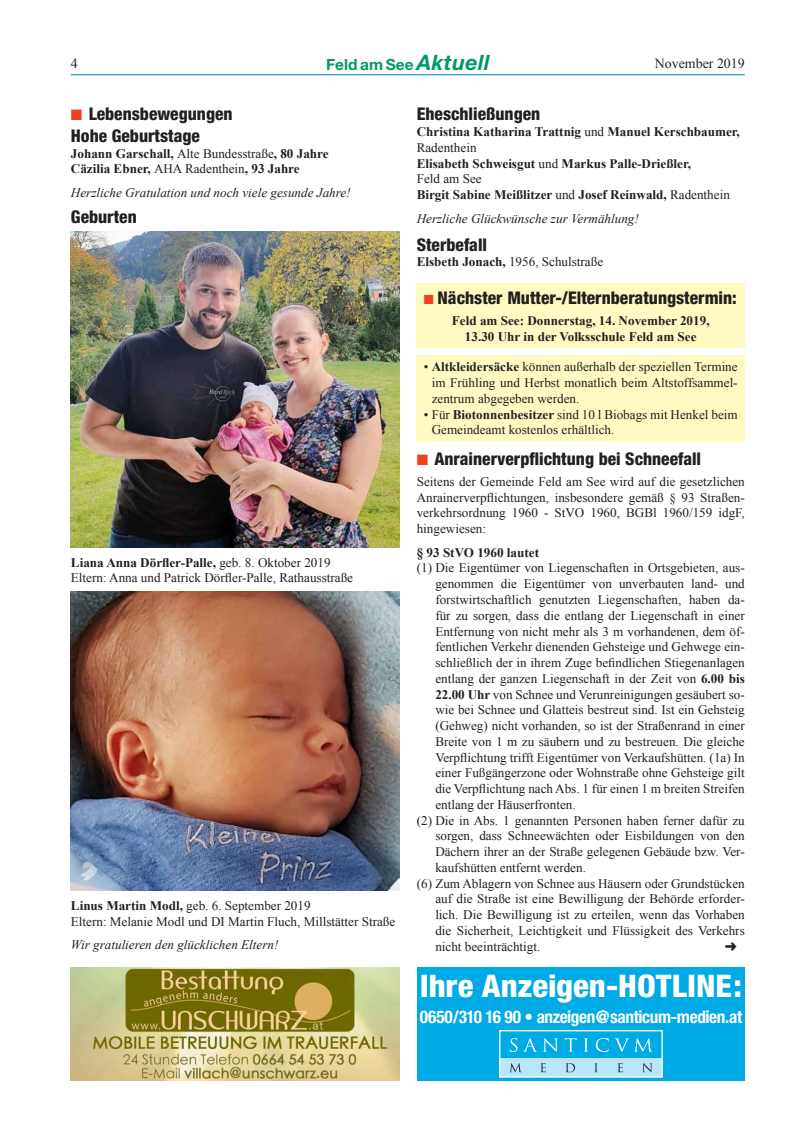
<style>
.page{position:relative;width:798px;height:1134px;background:#fff}
.page>*{position:absolute;margin:0;border:0;box-sizing:border-box;transform-origin:0 0}
.t1{font:800 condensed 31.12px "Helvetica Neue";letter-spacing:-.005em;color:#fff;scale:1.05 1}
.t2{font:800 condensed 17.5px/21.5px "Helvetica Neue";color:#231f20}
.t3{font:700 condensed 17.5px "Helvetica Neue";letter-spacing:-.02em;color:#fff}
.t4{font:700 15.38px "Helvetica Neue";color:#009965}
.t5{font:13.88px "Times New Roman";color:#231f20}
.t6{font:13.12px/15.8px "Times New Roman";color:#231f20}
.t7{font:700 13.12px/15.8px "Times New Roman";color:#231f20}
.t8{font:italic 13.12px "Times New Roman";color:#231f20}
.s1{font-style:italic;font-size:21.25px}
.s2{color:#ef4123}
.s3{font-weight:400}
.s4{font-weight:700}
</style>
<div class="page">
<hr style="left:71px;top:74px;width:673px;height:1px;background:#007dc5">
<div style="left:416px;top:283px;width:328px;height:65px;background:#fffac2"></div>
<img style="left:71px;top:231px;width:328px;height:316px">
<img style="left:71px;top:591px;width:328px;height:299px">
<img style="left:71px;top:967px;width:328px;height:114px">
<div style="left:416px;top:355px;width:328px;height:86px;background:#fffac2"></div>
<div style="left:417px;top:967px;width:327px;height:114px;background:#00aae4"></div>
<div style="left:499px;top:1058px;width:163px;height:19px;background:#b9e6fa"></div>
<svg style="left:510px;top:1038px;width:48px;height:14px"></svg>
<svg style="left:564px;top:1038px;width:12px;height:14px"></svg>
<svg style="left:583px;top:1038px;width:5px;height:14px"></svg>
<svg style="left:595px;top:1038px;width:13px;height:14px"></svg>
<svg style="left:614px;top:1038px;width:38px;height:14px"></svg>
<svg style="left:510px;top:1063px;width:11px;height:9px"></svg>
<svg style="left:540px;top:1063px;width:5px;height:9px"></svg>
<svg style="left:565px;top:1063px;width:10px;height:9px"></svg>
<svg style="left:594px;top:1063px;width:3px;height:9px"></svg>
<svg style="left:617px;top:1063px;width:5px;height:9px"></svg>
<svg style="left:643px;top:1063px;width:9px;height:9px"></svg>
<div style="left:499px;top:1030px;width:163px;height:48px;border:1px solid #fff"></div>
<p class="t5" style="left:71px;top:54px;width:8px">4</p>
<p class="t4" style="left:326px;top:55px;width:165px">Feld am See <span class="s1">Aktuell</span></p>
<p class="t5" style="left:654px;top:54px;width:91px">November 2019</p>
<h2 class="t2" style="left:71px;top:103px;width:163px"><span class="s2">■</span> Lebensbewegungen<br>Hohe Geburtstage</h2>
<p class="t7" style="left:71px;top:145px;width:259px">Johann Garschall, <span class="s3">Alte Bundesstraße</span>, 80 Jahre<br>Cäzilia Ebner, <span class="s3">AHA Radenthein</span>, 93 Jahre</p>
<p class="t8" style="left:71px;top:184px;width:281px">Herzliche Gratulation und noch viele gesunde Jahre!</p>
<h2 class="t2" style="left:416px;top:103px;width:125px">Eheschließungen</h2>
<p class="t7" style="left:416px;top:124px;width:324px">Christina Katharina Trattnig <span class="s3">und</span> Manuel Kerschbaumer, <span class="s3">Radenthein<br></span>Elisabeth Schweisgut <span class="s3">und</span> Markus Palle-Drießler,<br><span class="s3">Feld am See<br></span>Birgit Sabine Meißlitzer <span class="s3">und</span> Josef Reinwald, <span class="s3">Radenthein</span></p>
<p class="t8" style="left:416px;top:209px;width:223px">Herzliche Glückwünsche zur Vermählung!</p>
<h2 class="t2" style="left:416px;top:233px;width:72px">Sterbefall</h2>
<p class="t6" style="left:416px;top:254px;width:188px"><span class="s4">Elsbeth Jonach,</span> 1956, Schulstraße</p>
<h2 class="t2" style="left:71px;top:206px;width:67px">Geburten</h2>
<p class="t6" style="left:71px;top:554px;width:283px"><span class="s4">Liana Anna Dörfler-Palle,</span> geb. 8. Oktober 2019<br>Eltern: Anna und Patrick Dörfler-Palle, Rathausstraße</p>
<p class="t6" style="left:71px;top:897px;width:326px"><span class="s4">Linus Martin Modl,</span> geb. 6. September 2019<br>Eltern: Melanie Modl und DI Martin Fluch, Millstätter Straße</p>
<p class="t8" style="left:71px;top:936px;width:209px">Wir gratulieren den glücklichen Eltern!</p>
<h2 class="t2" style="left:423px;top:287px;width:314px"><span class="s2">■</span> Nächster Mutter-/Elternberatungstermin:</h2>
<p class="t7" style="left:451px;top:312px;width:259px;text-align:center">Feld am See: Donnerstag, 14. November 2019,<br>13.30 Uhr in der Volksschule Feld am See</p>
<p class="t6" style="left:431px;top:359px;width:307px;text-align:justify;text-indent:-8px">• <span class="s4">Altkleidersäcke</span> können außerhalb der speziellen Termine im Frühling und Herbst monatlich beim Altstoffsammel&shy;zentrum abgegeben werden.</p>
<p class="t6" style="left:431px;top:406px;width:307px;text-indent:-8px">• Für <span class="s4">Biotonnenbesitzer</span> sind 10 l Biobags mit Henkel beim<br>Gemeindeamt kostenlos erhältlich.</p>
<h2 class="t2" style="left:416px;top:448px;width:286px"><span class="s2">■</span> Anrainerverpflichtung bei Schneefall</h2>
<p class="t6" style="left:416px;top:473px;width:329px;text-align:justify">Seitens der Gemeinde Feld am See wird auf die gesetzlichen Anrainerverpflichtungen, insbesondere gemäß § 93 Straßen&shy;verkehrsordnung 1960 - StVO 1960, BGBl 1960/159 idgF, hingewiesen:</p>
<p class="t7" style="left:416px;top:544px;width:124px">§ 93 StVO 1960 lautet</p>
<p class="t6" style="left:416px;top:560px;width:329px">(1) Die Eigentümer von Liegenschaften in Ortsgebieten, aus-</p>
<p class="t6" style="left:435px;top:576px;width:311px">genommen die Eigentümer von unverbauten land- und</p>
<p class="t6" style="left:435px;top:591px;width:311px">forstwirtschaftlich genutzten Liegenschaften, haben da-</p>
<p class="t6" style="left:435px;top:607px;width:311px">für zu sorgen, dass die entlang der Liegenschaft in einer</p>
<p class="t6" style="left:435px;top:623px;width:311px">Entfernung von nicht mehr als 3 m vorhandenen, dem öf-</p>
<p class="t6" style="left:435px;top:639px;width:311px">fentlichen Verkehr dienenden Gehsteige und Gehwege ein-</p>
<p class="t6" style="left:435px;top:654px;width:311px">schließlich der in ihrem Zuge befindlichen Stiegenanlagen</p>
<p class="t6" style="left:435px;top:670px;width:311px">entlang der ganzen Liegenschaft in der Zeit von <span class="s4">6.00 bis</span></p>
<p class="t6" style="left:435px;top:686px;width:311px"><span class="s4">22.00 Uhr</span> von Schnee und Verunreinigungen gesäubert so-</p>
<p class="t6" style="left:435px;top:702px;width:311px">wie bei Schnee und Glatteis bestreut sind. Ist ein Gehsteig</p>
<p class="t6" style="left:435px;top:717px;width:311px">(Gehweg) nicht vorhanden, so ist der Straßenrand in einer</p>
<p class="t6" style="left:435px;top:733px;width:311px">Breite von 1 m zu säubern und zu bestreuen. Die gleiche</p>
<p class="t6" style="left:435px;top:749px;width:311px">Verpflichtung trifft Eigentümer von Verkaufshütten. (1a) In</p>
<p class="t6" style="left:435px;top:765px;width:311px">einer Fußgängerzone oder Wohnstraße ohne Gehsteige gilt</p>
<p class="t6" style="left:435px;top:780px;width:311px">die Verpflichtung nach Abs. 1 für einen 1 m breiten Streifen</p>
<p class="t6" style="left:435px;top:796px;width:142px">entlang der Häuserfronten.</p>
<p class="t6" style="left:416px;top:812px;width:329px">(2) Die in Abs. 1 genannten Personen haben ferner dafür zu</p>
<p class="t6" style="left:435px;top:828px;width:311px">sorgen, dass Schneewächten oder Eisbildungen von den</p>
<p class="t6" style="left:435px;top:843px;width:311px">Dächern ihrer an der Straße gelegenen Gebäude bzw. Ver-</p>
<p class="t6" style="left:435px;top:859px;width:152px">kaufshütten entfernt werden.</p>
<p class="t6" style="left:416px;top:875px;width:329px">(6) Zum Ablagern von Schnee aus Häusern oder Grundstücken</p>
<p class="t6" style="left:435px;top:891px;width:311px">auf die Straße ist eine Bewilligung der Behörde erforder-</p>
<p class="t6" style="left:435px;top:906px;width:311px">lich. Die Bewilligung ist zu erteilen, wenn das Vorhaben</p>
<p class="t6" style="left:435px;top:922px;width:311px">die Sicherheit, Leichtigkeit und Flüssigkeit des Verkehrs</p>
<p class="t6" style="left:435px;top:938px;width:106px">nicht beeinträchtigt.</p>
<h1 class="t1" style="left:420px;top:966px;width:308px">Ihre Anzeigen-HOTLINE:</h1>
<h2 class="t3" style="left:420px;top:1006px;width:323px">0650/310 16 90 • anzeigen@santicum-medien.at</h2>
</div>
